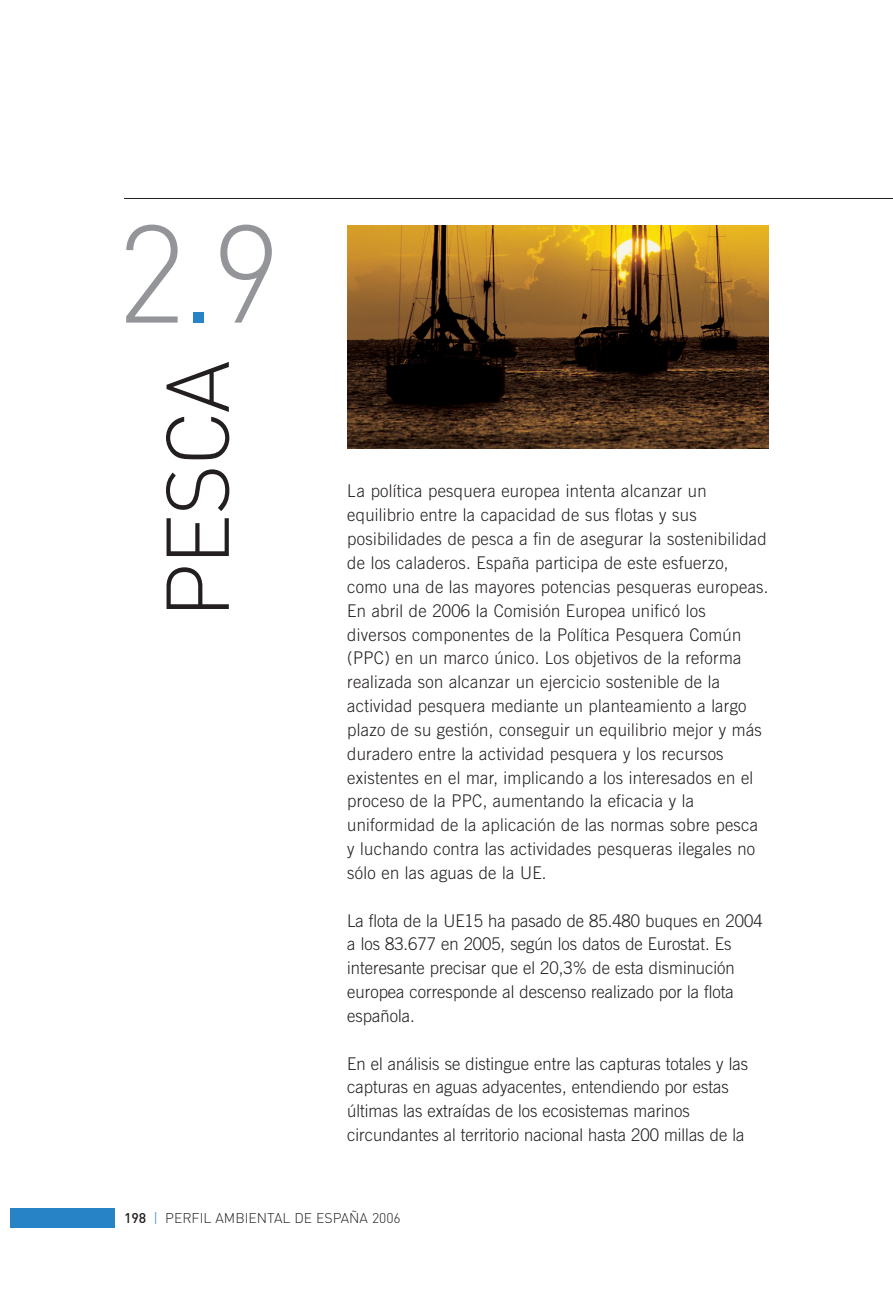
<style>
.page{position:relative;width:893px;height:1290px;background:#fff}
.page>*{position:absolute;margin:0;border:0;box-sizing:border-box;transform-origin:0 0}
.t1{font:300 136.5px "DIN";color:#939598}
.t2{font:300 87.5px "DIN";letter-spacing:-.025em;color:#231f20}
.t3{font:300 17.5px/23.8px "Trade Gothic";letter-spacing:.015em;color:#231f20;scale:.95 1}
.t4{font:300 14px "DIN";color:#231f20}
.s1{color:#2783c5}
.s2{font-weight:500}
</style>
<div class="page">
<img style="left:347px;top:225px;width:421px;height:223px">
<hr style="left:124px;top:198px;width:769px;height:1px;background:#231f20">
<div style="left:10px;top:1208px;width:104px;height:20px;background:#2783c5"></div>
<h1 class="t1" style="left:116px;top:225px;width:167px">2<span class="s1">.</span>9</h1>
<h2 class="t2" style="left:167px;top:619px;width:259px;rotate:-90deg">PESCA</h2>
<p class="t3" style="left:347px;top:481px;width:445px">La política pesquera europea intenta alcanzar un equilibrio entre la capacidad de sus flotas y sus posibilidades de pesca a fin de asegurar la sostenibilidad de los caladeros. España participa de este esfuerzo, como una de las mayores potencias pesqueras europeas.<br>En abril de 2006 la Comisión Europea unificó los diversos componentes de la Política Pesquera Común (PPC) en un marco único. Los objetivos de la reforma realizada son alcanzar un ejercicio sostenible de la actividad pesquera mediante un planteamiento a largo plazo de su gestión, conseguir un equilibrio mejor y más duradero entre la actividad pesquera y los recursos existentes en el mar, implicando a los interesados en el proceso de la PPC, aumentando la eficacia y la uniformidad de la aplicación de las normas sobre pesca y luchando contra las actividades pesqueras ilegales no sólo en las aguas de la UE.</p>
<p class="t3" style="left:347px;top:910px;width:439px">La flota de la UE15 ha pasado de 85.480 buques en 2004 a los 83.677 en 2005, según los datos de Eurostat. Es interesante precisar que el 20,3% de esta disminución europea corresponde al descenso realizado por la flota española.</p>
<p class="t3" style="left:347px;top:1053px;width:423px">En el análisis se distingue entre las capturas totales y las capturas en aguas adyacentes, entendiendo por estas últimas las extraídas de los ecosistemas marinos circundantes al territorio nacional hasta 200 millas de la</p>
<p class="t4" style="left:124px;top:1213px;width:278px"><span class="s2">198</span> <span class="s1">|</span> PERFIL AMBIENTAL DE ESPAÑA 2006</p>
</div>
